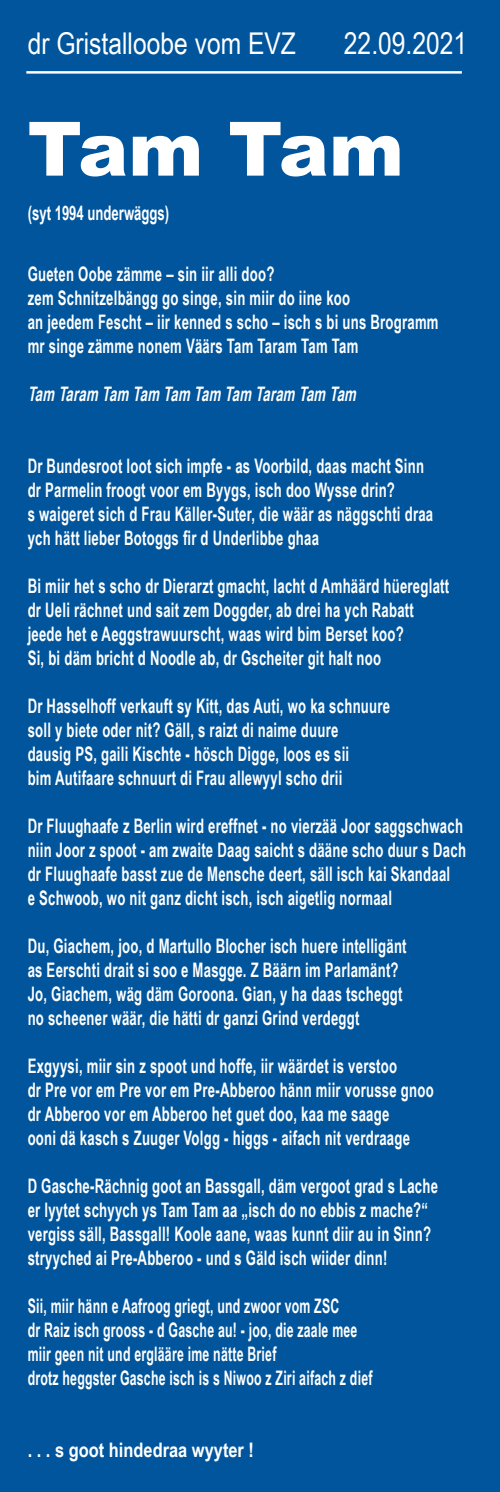
<style>
.page{position:relative;width:500px;height:1492px;background:#fff}
.page>*{position:absolute;margin:0;border:0;box-sizing:border-box;transform-origin:0 0}
.t1{font:900 75px "Arial";letter-spacing:-.025em;color:#fff}
.t2{font:30px "Arial Narrow";color:#fff}
.t3{font:700 20px/24px "Arial Narrow";letter-spacing:.015em;color:#fff;scale:.8 1}
.t4{font:700 20px/24px "Arial Narrow";letter-spacing:.015em;color:#fff;scale:.75 1}
.t5{font:italic 700 20px "Arial Narrow";color:#fff;scale:.8 1}
.t6{font:700 20px "Arial Narrow";letter-spacing:.015em;color:#fff}
</style>
<div class="page">
<div style="left:0;top:0;width:499px;height:1491px;background:#01559d"></div>
<hr style="left:26px;top:71px;width:435px;height:3px;background:#fff">
<svg style="left:494px;top:0;width:6px;height:2px"></svg>
<svg style="left:494px;top:1487px;width:6px;height:5px"></svg>
<h2 class="t2" style="left:28px;top:21px;width:269px">dr Gristalloobe vom EVZ</h2>
<h2 class="t2" style="left:343px;top:21px;width:125px">22.09.2021</h2>
<h1 class="t1" style="left:28px;top:94px;width:377px">Tam Tam</h1>
<p class="t3" style="left:28px;top:200px;width:178px">(syt 1994 underwäggs)</p>
<p class="t3" style="left:28px;top:261px;width:514px">Gueten Oobe zämme – sin iir alli doo?<br>zem Schnitzelbängg go singe, sin miir do iine koo<br>an jeedem Fescht – iir kenned s scho – isch s bi uns Brogramm mr singe zämme nonem Väärs Tam Taram Tam Tam</p>
<p class="t5" style="left:28px;top:379px;width:418px">Tam Taram Tam Tam Tam Tam Tam Taram Tam Tam</p>
<p class="t3" style="left:28px;top:453px;width:508px">Dr Bundesroot loot sich impfe - as Voorbild, daas macht Sinn dr Parmelin froogt voor em Byygs, isch doo Wysse drin?<br>s waigeret sich d Frau Käller-Suter, die wäär as näggschti draa ych hätt lieber Botoggs fir d Underlibbe ghaa</p>
<p class="t3" style="left:28px;top:573px;width:528px">Bi miir het s scho dr Dierarzt gmacht, lacht d Amhäärd hüereglatt dr Ueli rächnet und sait zem Doggder, ab drei ha ych Rabatt jeede het e Aeggstrawuurscht, waas wird bim Berset koo?<br>Si, bi däm bricht d Noodle ab, dr Gscheiter git halt noo</p>
<p class="t3" style="left:28px;top:693px;width:454px">Dr Hasselhoff verkauft sy Kitt, das Auti, wo ka schnuure soll y biete oder nit? Gäll, s raizt di naime duure<br>dausig PS, gaili Kischte - hösch Digge, loos es sii<br>bim Autifaare schnuurt di Frau allewyyl scho drii</p>
<p class="t3" style="left:28px;top:813px;width:549px">Dr Fluughaafe z Berlin wird ereffnet - no vierzää Joor saggschwach niin Joor z spoot - am zwaite Daag saicht s dääne scho duur s Dach dr Fluughaafe basst zue de Mensche deert, säll isch kai Skandaal<br>e Schwoob, wo nit ganz dicht isch, isch aigetlig normaal</p>
<p class="t3" style="left:28px;top:933px;width:475px">Du, Giachem, joo, d Martullo Blocher isch huere intelligänt as Eerschti drait si soo e Masgge. Z Bäärn im Parlamänt?<br>Jo, Giachem, wäg däm Goroona. Gian, y ha daas tscheggt no scheener wäär, die hätti dr ganzi Grind verdeggt</p>
<p class="t3" style="left:28px;top:1053px;width:508px">Exgyysi, miir sin z spoot und hoffe, iir wäärdet is verstoo<br>dr Pre vor em Pre vor em Pre-Abberoo hänn miir vorusse gnoo dr Abberoo vor em Abberoo het guet doo, kaa me saage<br>ooni dä kasch s Zuuger Volgg - higgs - aifach nit verdraage</p>
<p class="t3" style="left:28px;top:1173px;width:514px">D Gasche-Rächnig goot an Bassgall, däm vergoot grad s Lache er lyytet schyych ys Tam Tam aa „isch do no ebbis z mache?“ vergiss säll, Bassgall! Koole aane, waas kunnt diir au in Sinn? stryyched ai Pre-Abberoo - und s Gäld isch wiider dinn!</p>
<p class="t4" style="left:28px;top:1293px;width:461px">Sii, miir hänn e Aafroog griegt, und zwoor vom ZSC<br>dr Raiz isch grooss - d Gasche au! - joo, die zaale mee miir geen nit und erglääre ime nätte Brief<br>drotz heggster Gasche isch is s Niwoo z Ziri aifach z dief</p>
<p class="t6" style="left:28px;top:1434px;width:228px">. . . s goot hindedraa wyyter !</p>
</div>
